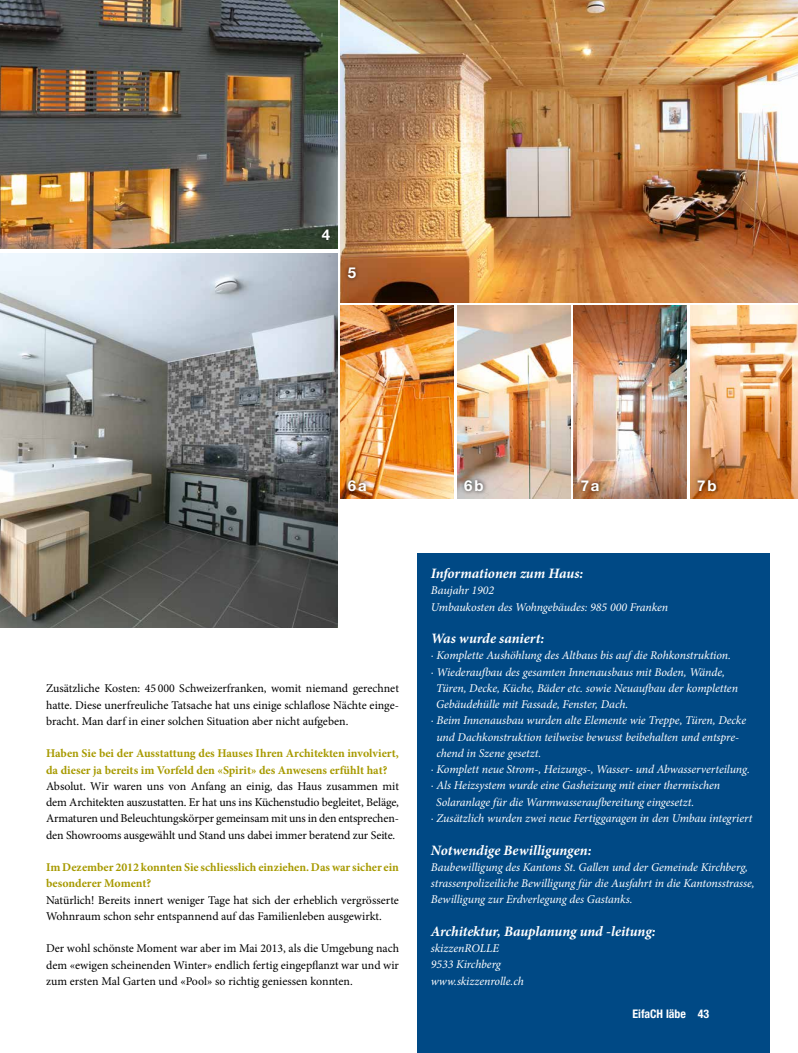
<style>
.page{position:relative;width:798px;height:1053px;background:#fff}
.page>*{position:absolute;margin:0;border:0;box-sizing:border-box;transform-origin:0 0}
.t1{font:700 15px "Helvetica Neue";letter-spacing:.125em;color:#fff}
.t2{font:italic 700 14.38px "Minion Pro";letter-spacing:-.005em;color:#fff}
.t3{font:italic 11.88px/16.2px "Minion Pro";letter-spacing:-.005em;color:#fff}
.t4{font:11.88px/16.2px "Minion Pro";letter-spacing:-.005em;color:#000;text-align:justify}
.t5{font:700 11.88px/16.2px "Minion Pro";color:#a79a00}
.t6{font:700 condensed 11.88px "Helvetica Neue";color:#fff}
</style>
<div class="page">
<div style="left:416px;top:553px;width:353px;height:499px;background:#004985"></div>
<img style="left:340px;top:0;width:457px;height:302px">
<img style="left:0;top:253px;width:337px;height:374px">
<img style="left:457px;top:305px;width:113px;height:193px">
<img style="left:690px;top:305px;width:107px;height:193px">
<img style="left:340px;top:305px;width:113px;height:193px">
<img style="left:573px;top:305px;width:113px;height:193px">
<img style="left:0;top:0;width:337px;height:248px">
<div style="left:344px;top:264px;width:16px;height:19px;background:#000;opacity:.75"></div>
<div style="left:344px;top:475px;width:26px;height:20px;background:#000;opacity:.75"></div>
<div style="left:577px;top:476px;width:26px;height:19px;background:#000;opacity:.75"></div>
<div style="left:460px;top:475px;width:27px;height:20px;background:#000;opacity:.75"></div>
<div style="left:693px;top:475px;width:27px;height:20px;background:#000;opacity:.75"></div>
<div style="left:317px;top:225px;width:17px;height:19px;background:#000;opacity:.75"></div>
<p class="t1" style="left:321px;top:225px;width:10px">4</p>
<p class="t1" style="left:348px;top:264px;width:10px">5</p>
<p class="t1" style="left:348px;top:476px;width:20px">6a</p>
<p class="t1" style="left:464px;top:476px;width:21px">6b</p>
<p class="t1" style="left:580px;top:476px;width:20px">7a</p>
<p class="t1" style="left:697px;top:476px;width:21px">7b</p>
<p class="t4" style="left:46px;top:680px;width:354px">Zusätzliche Kosten: 45 000 Schweizerfranken, womit niemand gerechnet hatte. Diese unerfreuliche Tatsache hat uns einige schlaflose Nächte einge&shy;bracht. Man darf in einer solchen Situation aber nicht aufgeben.</p>
<p class="t5" style="left:46px;top:745px;width:354px">Haben Sie bei der Ausstattung des Hauses Ihren Architekten involviert, da dieser ja bereits im Vorfeld den «Spirit» des Anwesens erfühlt hat?</p>
<p class="t4" style="left:46px;top:778px;width:354px">Absolut. Wir waren uns von Anfang an einig, das Haus zusammen mit dem Architekten auszustatten. Er hat uns ins Küchenstudio begleitet, Beläge, Armaturen und Beleuchtungskörper gemeinsam mit uns in den entsprechen&shy;den Showrooms ausgewählt und Stand uns dabei immer beratend zur Seite.</p>
<p class="t5" style="left:46px;top:859px;width:354px">Im Dezember 2012 konnten Sie schliesslich einziehen. Das war sicher ein besonderer Moment?</p>
<p class="t4" style="left:46px;top:891px;width:354px">Natürlich! Bereits innert weniger Tage hat sich der erheblich vergrösserte<br>Wohnraum schon sehr entspannend auf das Familienleben ausgewirkt.</p>
<p class="t4" style="left:46px;top:940px;width:354px">Der wohl schönste Moment war aber im Mai 2013, als die Umgebung nach dem «ewigen scheinenden Winter» endlich fertig eingepflanzt war und wir zum ersten Mal Garten und «Pool» so richtig geniessen konnten.</p>
<p class="t2" style="left:431px;top:563px;width:154px">Informationen zum Haus:</p>
<p class="t3" style="left:431px;top:582px;width:239px">Baujahr 1902<br>Umbaukosten des Wohngebäudes: 985 000 Franken</p>
<p class="t2" style="left:431px;top:628px;width:115px">Was wurde saniert:</p>
<p class="t3" style="left:431px;top:647px;width:301px">· Komplette Aushöhlung des Altbaus bis auf die Rohkonstruktion.</p>
<p class="t3" style="left:431px;top:663px;width:295px">· Wiederaufbau des gesamten Innenausbaus mit Boden, Wände,</p>
<p class="t3" style="left:436px;top:680px;width:303px">Türen, Decke, Küche, Bäder etc. sowie Neuaufbau der kompletten</p>
<p class="t3" style="left:436px;top:696px;width:194px">Gebäudehülle mit Fassade, Fenster, Dach.</p>
<p class="t3" style="left:431px;top:712px;width:317px">· Beim Innenausbau wurden alte Elemente wie Treppe, Türen, Decke</p>
<p class="t3" style="left:436px;top:728px;width:304px">und Dachkonstruktion teilweise bewusst beibehalten und entspre-</p>
<p class="t3" style="left:436px;top:745px;width:106px">chend in Szene gesetzt.</p>
<p class="t3" style="left:431px;top:761px;width:320px">· Komplett neue Strom-, Heizungs-, Wasser- und Abwasserverteilung.</p>
<p class="t3" style="left:431px;top:777px;width:290px">· Als Heizsystem wurde eine Gasheizung mit einer thermischen</p>
<p class="t3" style="left:436px;top:793px;width:259px">Solaranlage für die Warmwasseraufbereitung eingesetzt.</p>
<p class="t3" style="left:431px;top:809px;width:323px">· Zusätzlich wurden zwei neue Fertiggaragen in den Umbau integriert</p>
<p class="t2" style="left:431px;top:839px;width:162px">Notwendige Bewilligungen:</p>
<p class="t3" style="left:431px;top:858px;width:325px">Baubewilligung des Kantons St. Gallen und der Gemeinde Kirchberg, strassenpolizeiliche Bewilligung für die Ausfahrt in die Kantonsstrasse,<br>Bewilligung zur Erdverlegung des Gastanks.</p>
<p class="t2" style="left:431px;top:920px;width:226px">Architektur, Bauplanung und -leitung:</p>
<p class="t3" style="left:431px;top:940px;width:94px">skizzenROLLE<br>9533 Kirchberg www.skizzenrolle.ch</p>
<p class="t6" style="left:632px;top:1005px;width:78px">EifaCH läbe 43</p>
</div>
